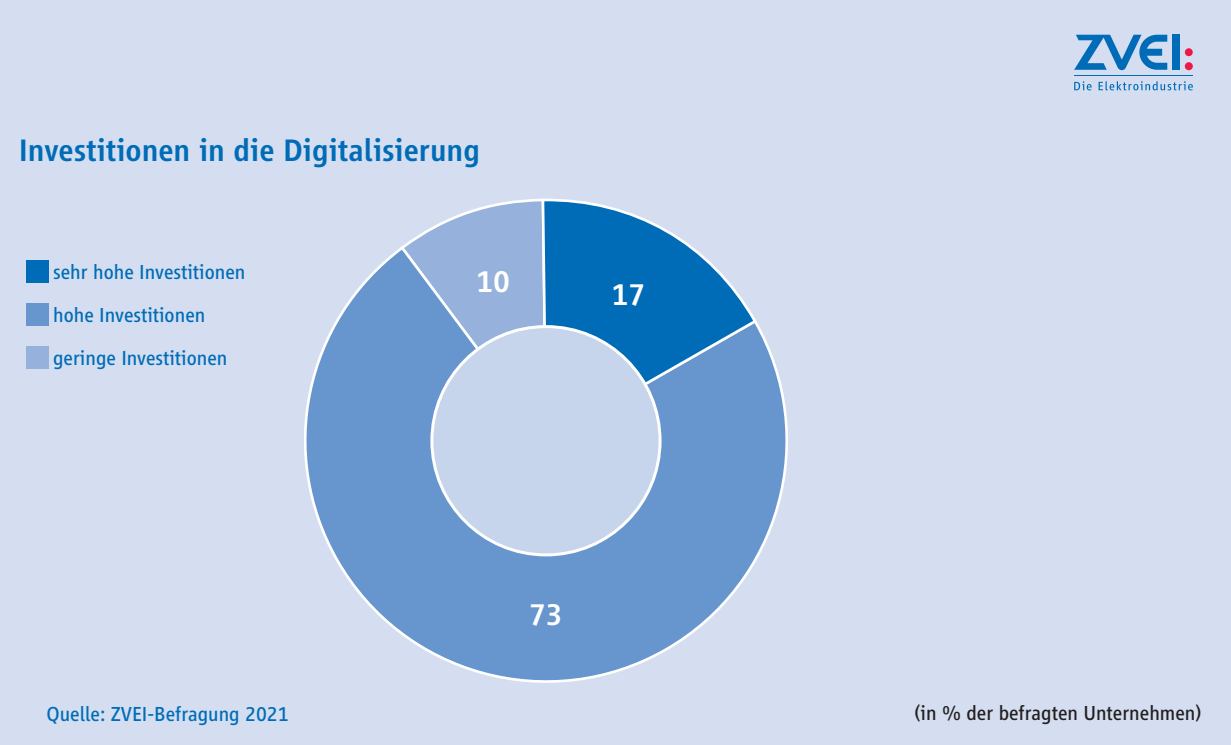
<style>
.page{position:relative;width:1231px;height:745px;background:#fff}
.page>*{position:absolute;margin:0;border:0;box-sizing:border-box;transform-origin:0 0}
.Titel{font:500 32.2px "Vialog LT Pro";color:#006cb7}
.Titel-2{font:500 31.5px "Vialog LT Pro";color:#fff}
.Zwischentitel{font:21px "Vialog LT Pro";color:#006cb7}
.Zwischentitel-2{font:21px "Vialog LT Pro";color:#231f20}
</style>
<div class="page">
<div style="left:0;top:0;width:1230px;height:744px;background:#d4def0"></div>
<svg style="left:1074px;top:35px;width:93px;height:35px"></svg>
<div style="left:1172px;top:35px;width:7px;height:35px;background:#006cb7"></div>
<div style="left:1184px;top:48px;width:8px;height:8px;background:#ed1845;border-radius:50%"></div>
<div style="left:1184px;top:62px;width:8px;height:8px;background:#ed1845;border-radius:50%"></div>
<hr style="left:1073px;top:75px;width:119px;height:1px;background:#006cb7">
<svg style="left:1074px;top:81px;width:17px;height:9px"></svg>
<svg style="left:1098px;top:81px;width:94px;height:9px"></svg>
<div style="left:26px;top:260px;width:23px;height:23px;background:#006cb7"></div>
<div style="left:26px;top:303px;width:23px;height:23px;background:#6795ce"></div>
<div style="left:26px;top:346px;width:23px;height:23px;background:#96b2dc"></div>
<svg style="left:406px;top:199px;width:134px;height:45px"></svg>
<svg style="left:304px;top:244px;width:484px;height:439px"></svg>
<svg style="left:540px;top:198px;width:218px;height:246px"></svg>
<div style="left:432px;top:326px;width:228px;height:228px;background:#c6d4ec;border-radius:50%"></div>
<p class="Titel" style="left:19px;top:132px;width:463px">Investitionen in die Digitalisierung</p>
<p class="Zwischentitel" style="left:53px;top:260px;width:194px">sehr hohe Investitionen</p>
<p class="Zwischentitel" style="left:53px;top:303px;width:154px">hohe Investitionen</p>
<p class="Zwischentitel" style="left:53px;top:346px;width:176px">geringe Investitionen</p>
<p class="Titel-2" style="left:476px;top:264px;width:35px">10</p>
<p class="Titel-2" style="left:611px;top:277px;width:35px">17</p>
<p class="Zwischentitel" style="left:47px;top:702px;width:243px">Quelle: ZVEI-Befragung 2021</p>
<p class="Titel-2" style="left:529px;top:596px;width:35px">73</p>
<p class="Zwischentitel-2" style="left:914px;top:701px;width:289px">(in % der befragten Unternehmen)</p>
</div>
